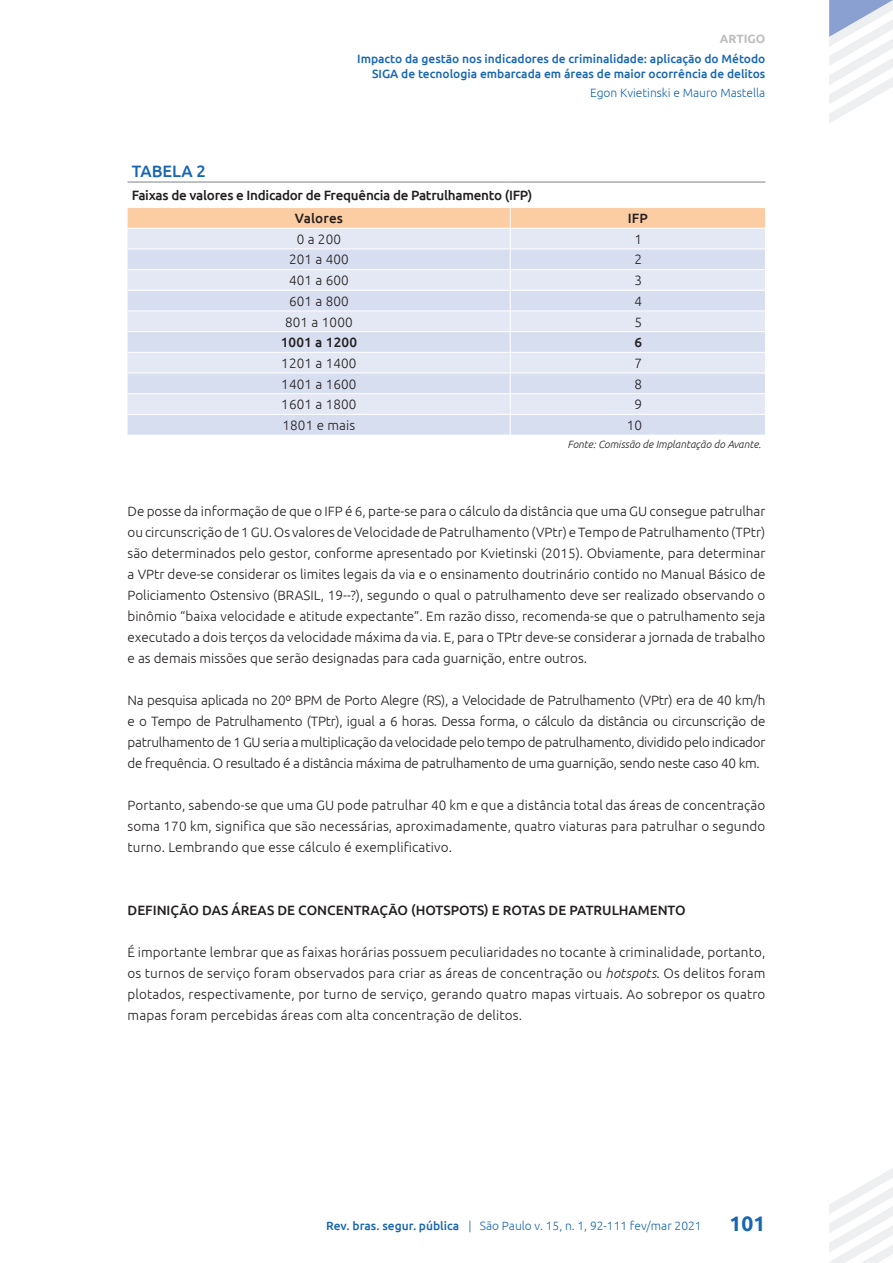
<style>
.page{position:relative;width:893px;height:1263px;background:#fff}
.page>*{position:absolute;margin:0;border:0;box-sizing:border-box;transform-origin:0 0}
.t1{font:700 21px "Ubuntu";color:#1866b2}
.t2{font:500 16.5px "Ubuntu";color:#1866b2}
.t3{font:300 13.5px/21px "Ubuntu";letter-spacing:.01em;color:#231f20;text-align:justify}
.t4{font:500 13.5px/23.1px "Ubuntu";letter-spacing:-.015em;color:#231f20}
.t5{font:500 13.5px "Ubuntu";letter-spacing:.01em;color:#231f20}
.t6{font:500 12px/15px "Ubuntu";color:#1866b2;text-align:right}
.t7{font:300 12px "Ubuntu";color:#1866b2}
.t8{font:700 12px "Ubuntu";color:#bcbdc0}
.t9{font:italic 300 10.5px "Ubuntu";color:#231f20}
.s1{font-style:italic}
.s2{font-weight:500}
</style>
<div class="page">
<svg style="left:829px;top:0;width:64px;height:123px"></svg>
<svg style="left:829px;top:1168px;width:64px;height:95px"></svg>
<hr style="left:128px;top:182px;width:382px;height:1px;background:#808285">
<hr style="left:510px;top:182px;width:255px;height:1px;background:#808285">
<svg style="left:128px;top:208px;width:637px;height:227px;background:#e1e2eb"></svg>
<p class="t8" style="left:720px;top:32px;width:47px">ARTIGO</p>
<p class="t6" style="left:357px;top:50px;width:410px">Impacto da gestão nos indicadores de criminalidade: aplicação do Método<br>SIGA de tecnologia embarcada em áreas de maior ocorrência de delitos</p>
<p class="t7" style="left:590px;top:85px;width:177px">Egon Kvietinski e Mauro Mastella</p>
<p class="t2" style="left:132px;top:161px;width:42px">Tabela</p>
<p class="t2" style="left:197px;top:161px;width:11px">2</p>
<p class="t4" style="left:295px;top:183px;width:239px;text-indent:-163px">Faixas de valores e Indicador de Frequência de Patrulhamento (IFP)<br>Valores</p>
<p class="t4" style="left:628px;top:206px;width:22px">IFP</p>
<p class="t3" style="left:297px;top:228px;width:46px">0 a 200</p>
<p class="t3" style="left:634px;top:228px;width:9px">1</p>
<p class="t3" style="left:289px;top:249px;width:61px">201 a 400</p>
<p class="t3" style="left:634px;top:249px;width:9px">2</p>
<p class="t3" style="left:289px;top:270px;width:61px">401 a 600</p>
<p class="t3" style="left:634px;top:270px;width:9px">3</p>
<p class="t3" style="left:289px;top:290px;width:61px">601 a 800</p>
<p class="t3" style="left:634px;top:290px;width:9px">4</p>
<p class="t3" style="left:285px;top:311px;width:69px">801 a 1000</p>
<p class="t3" style="left:634px;top:311px;width:9px">5</p>
<p class="t5" style="left:281px;top:334px;width:78px">1001 a 1200</p>
<p class="t4" style="left:634px;top:330px;width:9px">6</p>
<p class="t3" style="left:281px;top:352px;width:77px">1201 a 1400</p>
<p class="t3" style="left:634px;top:352px;width:9px">7</p>
<p class="t3" style="left:281px;top:373px;width:77px">1401 a 1600</p>
<p class="t3" style="left:634px;top:373px;width:9px">8</p>
<p class="t3" style="left:281px;top:394px;width:77px">1601 a 1800</p>
<p class="t3" style="left:634px;top:394px;width:9px">9</p>
<p class="t3" style="left:282px;top:414px;width:74px">1801 e mais</p>
<p class="t3" style="left:627px;top:414px;width:17px">10</p>
<p class="t9" style="left:568px;top:438px;width:195px">Fonte: Comissão de Implantação do Avante.</p>
<p class="t3" style="left:128px;top:500px;width:639px">De posse da informação de que o IFP é 6, parte-se para o cálculo da distância que uma GU consegue patrulhar ou circunscrição de 1 GU. Os valores de Velocidade de Patrulhamento (VPtr) e Tempo de Patrulhamento (TPtr) são determinados pelo gestor, conforme apresentado por Kvietinski (2015). Obviamente, para determinar a VPtr deve-se considerar os limites legais da via e o ensinamento doutrinário contido no Manual Básico de Policiamento Ostensivo (BRASIL, 19--?), segundo o qual o patrulhamento deve ser realizado observando o binômio “baixa velocidade e atitude expectante”. Em razão disso, recomenda-se que o patrulhamento seja executado a dois terços da velocidade máxima da via. E, para o TPtr deve-se considerar a jornada de trabalho e as demais missões que serão designadas para cada guarnição, entre outros.</p>
<p class="t3" style="left:128px;top:689px;width:639px">Na pesquisa aplicada no 20º BPM de Porto Alegre (RS), a Velocidade de Patrulhamento (VPtr) era de 40 km/h e o Tempo de Patrulhamento (TPtr), igual a 6 horas. Dessa forma, o cálculo da distância ou circunscrição de patrulhamento de 1 GU seria a multiplicação da velocidade pelo tempo de patrulhamento, dividido pelo indicador de frequência. O resultado é a distância máxima de patrulhamento de uma guarnição, sendo neste caso 40 km.</p>
<p class="t3" style="left:128px;top:794px;width:639px">Portanto, sabendo-se que uma GU pode patrulhar 40 km e que a distância total das áreas de concentração soma 170 km, significa que são necessárias, aproximadamente, quatro viaturas para patrulhar o segundo turno. Lembrando que esse cálculo é exemplificativo.</p>
<p class="t4" style="left:128px;top:898px;width:560px">Definição das áreas de concentração (hotspots) e rotas de patrulhamento</p>
<p class="t3" style="left:128px;top:941px;width:639px">É importante lembrar que as faixas horárias possuem peculiaridades no tocante à criminalidade, portanto, os turnos de serviço foram observados para criar as áreas de concentração ou <span class="s1">hotspots</span>. Os delitos foram plotados, respectivamente, por turno de serviço, gerando quatro mapas virtuais. Ao sobrepor os quatro mapas foram percebidas áreas com alta concentração de delitos.</p>
<p class="t7" style="left:326px;top:1218px;width:377px"><span class="s2">Rev. bras. segur. pública</span> | São Paulo v. 15, n. 1, 92-111 fev/mar 2021</p>
<h1 class="t1" style="left:730px;top:1211px;width:37px">101</h1>
</div>
